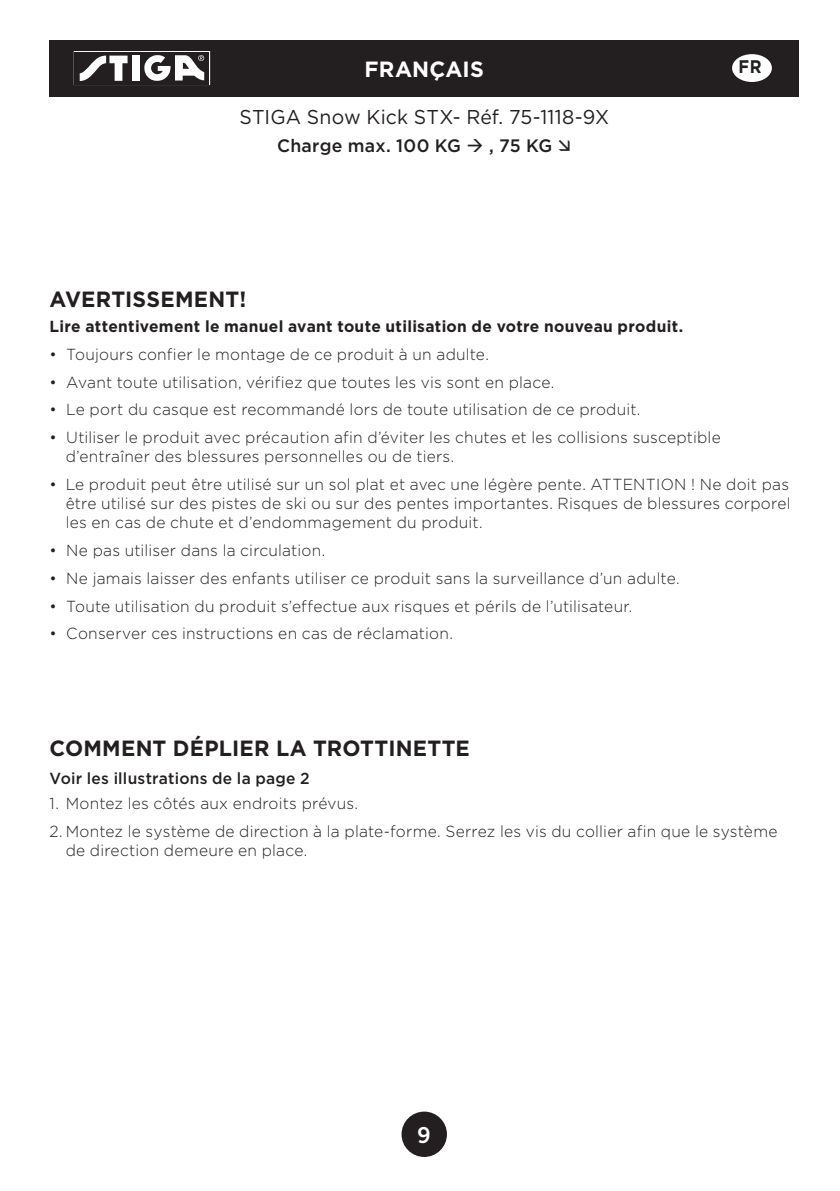
<style>
.page{position:relative;width:840px;height:1191px;background:#fff}
.page>*{position:absolute;margin:0;border:0;box-sizing:border-box;transform-origin:0 0}
.brödtext{font:700 22px "Gotham HTF";letter-spacing:.01em;color:#231f20}
.mellanrubrik{font:700 22px "Gotham HTF";letter-spacing:.005em;color:#231f20}
.brödtext_-_fet_-_ver{font:700 22px "Gotham HTF";letter-spacing:.005em;color:#fff}
.t1{font:22px "Trade Gothic Bold Two";color:#fff}
.t2{font:20px "Gotham HTF";letter-spacing:.01em;color:#231f20}
.brödtext_-_fet_-_ver-2{font:700 18.2px "Gotham HTF";color:#231f20;scale:.9 1}
.brödtext_-_fet_-_ver-3{font:500 18px "Gotham HTF";letter-spacing:.015em;color:#231f20}
.brödtext-2{font:300 16px/19.2px "Gotham HTF";letter-spacing:.015em;color:#231f20}
.brödtext-3{font:700 16px "Gotham HTF";letter-spacing:.02em;color:#231f20}
.brödtext-4{font:500 16px "Gotham HTF";letter-spacing:.015em;color:#231f20}
</style>
<div class="page">
<div style="left:401px;top:1111px;width:45px;height:46px;background:#231f20;border-radius:50%"></div>
<div style="left:50px;top:40px;width:748px;height:56px;background:#231f20"></div>
<svg style="left:74px;top:51px;width:136px;height:34px"></svg>
<div style="left:731px;top:54px;width:40px;height:28px;background:#fff;border-radius:50%"></div>
<p class="brödtext_-_fet_-_ver" style="left:364px;top:57px;width:121px">FRANÇAIS</p>
<p class="brödtext_-_fet_-_ver-2" style="left:738px;top:56px;width:27px">FR</p>
<p class="t2" style="left:239px;top:106px;width:371px">STIGA Snow Kick STX- Réf. 75-1118-9X</p>
<p class="brödtext_-_fet_-_ver-3" style="left:277px;top:136px;width:276px">Charge max. 100 KG → , 75 KG</p>
<p class="mellanrubrik" style="left:50px;top:287px;width:198px">AVERTISSEMENT!</p>
<p class="brödtext-3" style="left:50px;top:317px;width:634px">Lire attentivement le manuel avant toute utilisation de votre nouveau produit.</p>
<p class="brödtext-2" style="left:50px;top:344px;width:440px">• Toujours confier le montage de ce produit à un adulte.</p>
<p class="brödtext-2" style="left:50px;top:372px;width:506px">• Avant toute utilisation, vérifiez que toutes les vis sont en place.</p>
<p class="brödtext-2" style="left:50px;top:400px;width:592px">• Le port du casque est recommandé lors de toute utilisation de ce produit.</p>
<p class="brödtext-2" style="left:66px;top:428px;width:656px;text-indent:-16px">• Utiliser le produit avec précaution afin d’éviter les chutes et les collisions susceptible d’entraîner des blessures personnelles ou de tiers.</p>
<p class="brödtext-2" style="left:66px;top:474px;width:726px;text-align:justify;text-indent:-16px">• Le produit peut être utilisé sur un sol plat et avec une légère pente. ATTENTION ! Ne doit pas être utilisé sur des pistes de ski ou sur des pentes importantes. Risques de blessures corporel les en cas de chute et d’endommagement du produit.</p>
<p class="brödtext-2" style="left:50px;top:541px;width:277px">• Ne pas utiliser dans la circulation.</p>
<p class="brödtext-2" style="left:50px;top:568px;width:631px">• Ne jamais laisser des enfants utiliser ce produit sans la surveillance d’un adulte.</p>
<p class="brödtext-2" style="left:50px;top:596px;width:584px">• Toute utilisation du produit s’effectue aux risques et périls de l’utilisateur.</p>
<p class="brödtext-2" style="left:50px;top:624px;width:404px">• Conserver ces instructions en cas de réclamation.</p>
<p class="brödtext" style="left:50px;top:736px;width:421px">COMMENT DÉPLIER LA TROTTINETTE</p>
<p class="brödtext-4" style="left:50px;top:769px;width:261px">Voir les illustrations de la page 2</p>
<p class="brödtext-2" style="left:50px;top:793px;width:310px">1. Montez les côtés aux endroits prévus.</p>
<p class="brödtext-2" style="left:66px;top:821px;width:713px;text-indent:-16px">2. Montez le système de direction à la plate-forme. Serrez les vis du collier afin que le système de direction demeure en place.</p>
<h1 class="t1" style="left:417px;top:1121px;width:15px">9</h1>
</div>
